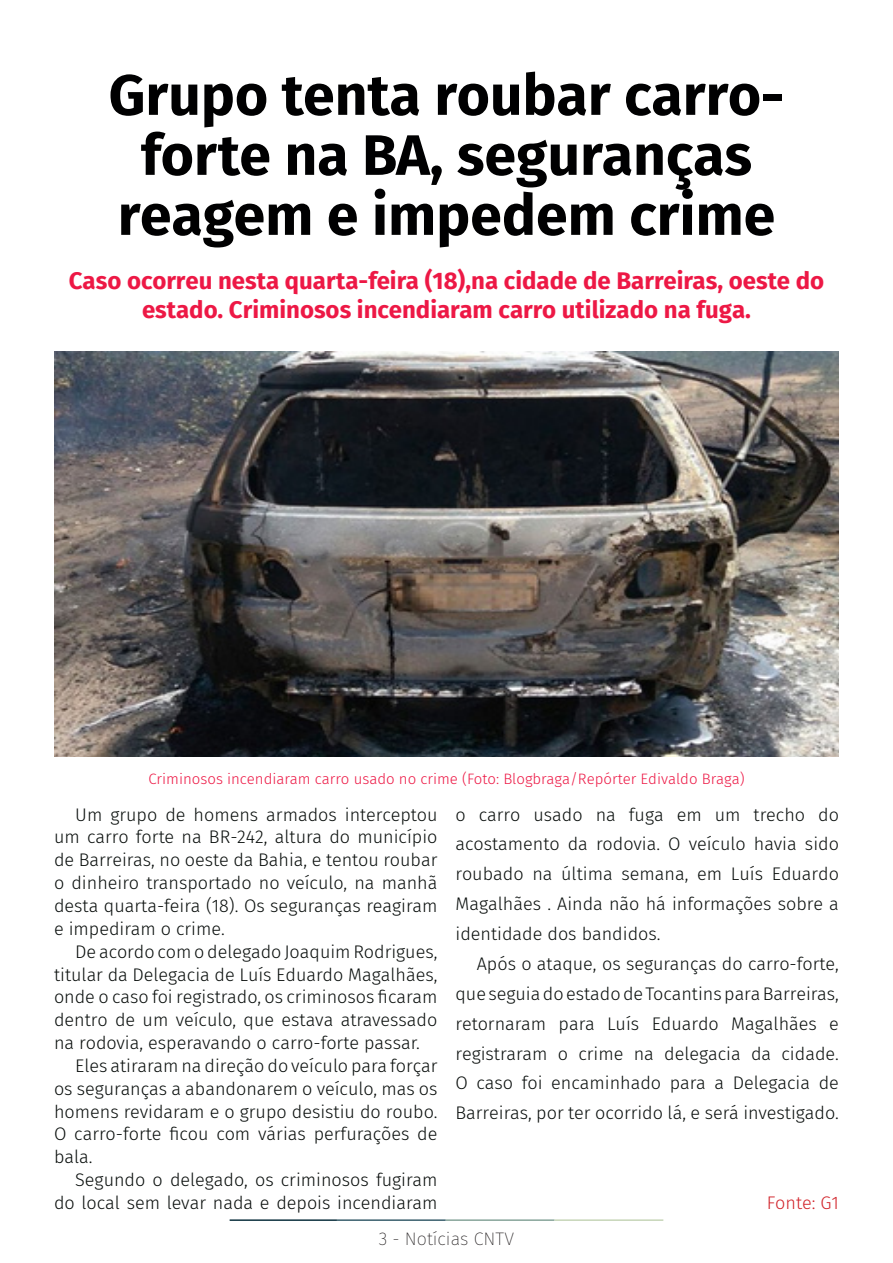
<style>
.page{position:relative;width:893px;height:1263px;background:#fff}
.page>*{position:absolute;margin:0;border:0;box-sizing:border-box;transform-origin:0 0}
.t1{font:700 57px/60px "Fira Sans";color:#000001;text-align:center}
.t2{font:700 24px/28.8px "Fira Sans";color:#ed1845;text-align:center}
.t3{font:300 18.15px/22.8px "Fira Sans";color:#080d0b;text-align:justify}
.t4{font:300 18.15px "Fira Sans";color:#d1232a}
.t5{font:200 18px "Fira Sans";color:#231f20}
.t6{font:300 15px "Fira Sans";color:#ed1845}
</style>
<div class="page">
<hr style="left:230px;top:1219px;width:107px;height:2px;background:#0e323f">
<hr style="left:337px;top:1219px;width:109px;height:2px;background:#3a5f6d">
<hr style="left:446px;top:1219px;width:109px;height:2px;background:#87a59a">
<hr style="left:555px;top:1219px;width:108px;height:2px;background:#c6d5b7">
<img style="left:55px;top:351px;width:784px;height:405px">
<p class="t1" style="left:109px;top:61px;width:677px">Grupo tenta roubar carro&shy;forte na BA, seguranças reagem e impedem crime</p>
<p class="t2" style="left:69px;top:264px;width:757px">Caso ocorreu nesta quarta-feira (18),na cidade de Barreiras, oeste do estado. Criminosos incendiaram carro utilizado na fuga.</p>
<p class="t6" style="left:148px;top:768px;width:598px">Criminosos incendiaram carro usado no crime (Foto: Blogbraga/Repórter Edivaldo Braga)</p>
<p class="t3" style="left:455px;top:799px;width:385px;line-height:29.8px">o carro usado na fuga em um trecho do acostamento da rodovia. O veículo havia sido roubado na última semana, em Luís Eduardo Magalhães . Ainda não há informações sobre a identidade dos bandidos.</p>
<p class="t3" style="left:455px;top:948px;width:385px;line-height:29.8px;text-indent:21px">Após o ataque, os seguranças do carro-forte, que seguia do estado de Tocantins para Barreiras, retornaram para Luís Eduardo Magalhães e registraram o crime na delegacia da cidade.<br>O caso foi encaminhado para a Delegacia de Barreiras, por ter ocorrido lá, e será investigado.</p>
<p class="t3" style="left:54px;top:803px;width:385px;text-indent:21px">Um grupo de homens armados interceptou um carro forte na BR-242, altura do município de Barreiras, no oeste da Bahia, e tentou roubar o dinheiro transportado no veículo, na manhã desta quarta-feira (18). Os seguranças reagiram e impediram o crime.</p>
<p class="t3" style="left:54px;top:940px;width:385px;text-indent:21px">De acordo com o delegado Joaquim Rodrigues, titular da Delegacia de Luís Eduardo Magalhães, onde o caso foi registrado, os criminosos ficaram dentro de um veículo, que estava atravessado na rodovia, esperavando o carro-forte passar.</p>
<p class="t3" style="left:54px;top:1054px;width:385px;text-indent:21px">Eles atiraram na direção do veículo para forçar os seguranças a abandonarem o veículo, mas os homens revidaram e o grupo desistiu do roubo.<br>O carro-forte ficou com várias perfurações de bala.</p>
<p class="t3" style="left:54px;top:1168px;width:385px;text-align:right">Segundo o delegado, os criminosos fugiram do local sem levar nada e depois incendiaram</p>
<p class="t4" style="left:767px;top:1190px;width:74px">Fonte: G1</p>
<p class="t5" style="left:379px;top:1226px;width:137px">3 - Notícias CNTV</p>
</div>
